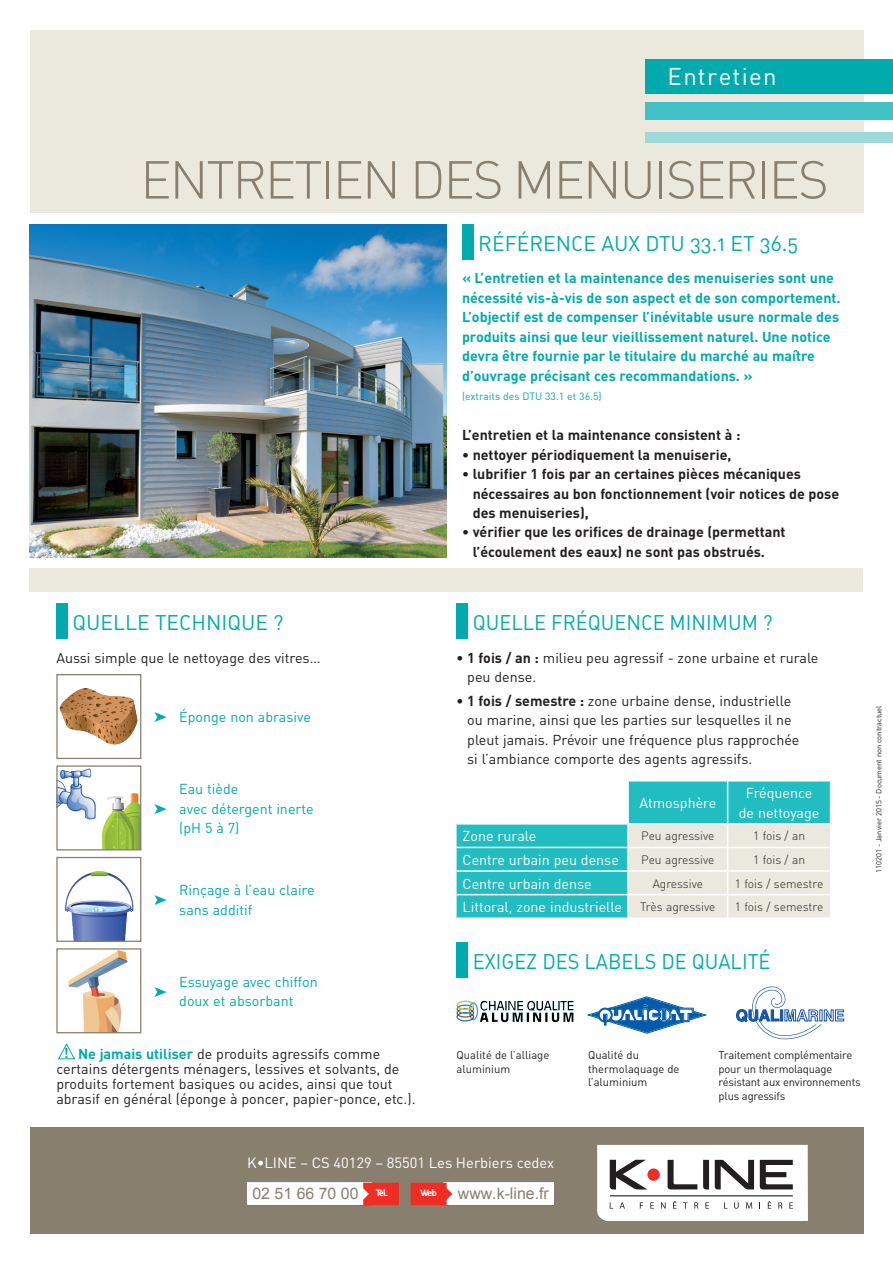
<style>
.page{position:relative;width:893px;height:1263px;background:#fff}
.page>*{position:absolute;margin:0;border:0;box-sizing:border-box;transform-origin:0 0}
.t1{font:300 52.5px "DIN";letter-spacing:-.04em;color:#887f6f}
.t2{font:24px "DIN";letter-spacing:.05em;color:#fff}
.t3{font:21px "DIN Regular Alternate";color:#00aaad;scale:.95 1}
.t4{font:21px "DIN Regular Alternate";color:#00aaad}
.t5{font:15.9px "Arial";color:#887f6f}
.t6{font:14.7px "DIN";color:#fff}
.t7{font:14.25px/19.5px "DIN";color:#231f20}
.t8{font:700 14.25px/19.5px "DIN";color:#00aaad}
.t9{font:700 14.25px/19.5px "DIN";color:#231f20}
.t10{font:14.25px/19.5px "DIN";color:#00aaad}
.t11{font:14.25px/19.5px "DIN";color:#fff;text-align:center}
.t12{font:300 12px "DIN";color:#231f20}
.t13{font:11.25px/13.5px "DIN";letter-spacing:-.02em;color:#231f20}
.t14{font:11.25px/13.5px "DIN";color:#231f20}
.t15{font:10.5px "DIN";color:#00aaad}
.t16{font:700 8.7px "Exo";letter-spacing:-.09em;color:#fff}
.t17{font:7.5px "DIN";color:#231f20}
.s1{font-weight:700}
.s2{font-weight:700;color:#00aaad}
</style>
<div class="page">
<img style="left:59px;top:688px;width:79px;height:57px">
<div style="left:56px;top:674px;width:85px;height:85px;border:1px solid #887f6f"></div>
<img style="left:58px;top:768px;width:81px;height:80px">
<div style="left:56px;top:765px;width:85px;height:85px;border:1px solid #887f6f"></div>
<img style="left:65px;top:872px;width:69px;height:68px">
<div style="left:56px;top:857px;width:85px;height:85px;border:1px solid #887f6f"></div>
<img style="left:68px;top:950px;width:60px;height:81px">
<div style="left:56px;top:948px;width:85px;height:85px;border:1px solid #887f6f"></div>
<div style="left:30px;top:569px;width:833px;height:23px;background:#ebe8dd"></div>
<div style="left:56px;top:603px;width:11px;height:36px;background:#00aaad"></div>
<div style="left:457px;top:603px;width:11px;height:36px;background:#00aaad"></div>
<div style="left:457px;top:942px;width:11px;height:36px;background:#00aaad"></div>
<div style="left:462px;top:224px;width:11px;height:36px;background:#00aaad"></div>
<svg style="left:457px;top:781px;width:373px;height:136px;fill:#21bdc1"></svg>
<hr style="left:627px;top:781px;width:2px;height:42px;background:#fff">
<hr style="left:727px;top:781px;width:1px;height:42px;background:#fff">
<hr style="left:457px;top:823px;width:171px;height:2px;background:#fff">
<hr style="left:628px;top:823px;width:100px;height:2px;background:#fff">
<hr style="left:627px;top:825px;width:2px;height:22px;background:#fff">
<hr style="left:728px;top:823px;width:103px;height:2px;background:#fff">
<hr style="left:457px;top:847px;width:171px;height:1px;background:#fff">
<hr style="left:627px;top:848px;width:2px;height:22px;background:#fff">
<hr style="left:457px;top:870px;width:171px;height:2px;background:#fff">
<hr style="left:627px;top:872px;width:2px;height:22px;background:#fff">
<hr style="left:457px;top:894px;width:171px;height:1px;background:#fff">
<hr style="left:627px;top:895px;width:2px;height:22px;background:#fff">
<svg style="left:628px;top:824px;width:202px;height:93px;background:#ece9df"></svg>
<img style="left:30px;top:224px;width:416px;height:333px">
<svg style="left:58px;top:1043px;width:17px;height:16px"></svg>
<div style="left:30px;top:30px;width:833px;height:183px;background:#ebe8dd"></div>
<div style="left:645px;top:60px;width:248px;height:34px;background:#00aaad"></div>
<div style="left:645px;top:102px;width:248px;height:17px;background:#41c1c4"></div>
<div style="left:645px;top:132px;width:248px;height:10px;background:#9dd8db"></div>
<svg style="left:588px;top:996px;width:118px;height:37px"></svg>
<svg style="left:736px;top:986px;width:108px;height:53px"></svg>
<img style="left:456px;top:1001px;width:9px;height:15px">
<div style="left:31px;top:1127px;width:833px;height:106px;background:#887f6f"></div>
<svg style="left:597px;top:1145px;width:211px;height:76px;background:#dddbdb"></svg>
<hr style="left:610px;top:1195px;width:183px;height:1px;background:#000">
<svg style="left:411px;top:1183px;width:143px;height:22px;background:#fac8c5"></svg>
<svg style="left:248px;top:1183px;width:151px;height:22px;background:#fbcfcc"></svg>
<h2 class="t2" style="left:668px;top:62px;width:110px">Entretien</h2>
<h1 class="t1" style="left:140px;top:147px;width:690px">ENTRETIEN DES MENUISERIES</h1>
<h3 class="t4" style="left:478px;top:230px;width:322px">RÉFÉRENCE AUX DTU 33.1 ET 36.5</h3>
<p class="t8" style="left:462px;top:268px;width:380px">« L’entretien et la maintenance des menuiseries sont une nécessité vis-à-vis de son aspect et de son comportement.<br>L’objectif est de compenser l’inévitable usure normale des produits ainsi que leur vieillissement naturel. Une notice devra être fournie par le titulaire du marché au maître d’ouvrage précisant ces recommandations. »</p>
<p class="t15" style="left:462px;top:390px;width:141px">(extraits des DTU 33.1 et 36.5)</p>
<p class="t9" style="left:462px;top:424px;width:280px">L’entretien et la maintenance consistent à :</p>
<p class="t9" style="left:462px;top:444px;width:271px">• nettoyer périodiquement la menuiserie,</p>
<p class="t9" style="left:473px;top:463px;width:368px;text-indent:-11px">• lubrifier 1 fois par an certaines pièces mécaniques nécessaires au bon fonctionnement (voir notices de pose des menuiseries),</p>
<p class="t9" style="left:473px;top:522px;width:314px;text-indent:-11px">• vérifier que les orifices de drainage (permettant l’écoulement des eaux) ne sont pas obstrués.</p>
<h3 class="t4" style="left:73px;top:610px;width:213px">QUELLE TECHNIQUE ?</h3>
<p class="t7" style="left:56px;top:647px;width:266px">Aussi simple que le nettoyage des vitres…</p>
<p class="t10" style="left:179px;top:707px;width:133px">éponge non abrasive</p>
<p class="t10" style="left:179px;top:779px;width:136px">Eau tiède<br>avec détergent inerte (pH 5 à 7)</p>
<p class="t10" style="left:179px;top:880px;width:137px">Rinçage à l’eau claire sans additif</p>
<h3 class="t3" style="left:473px;top:610px;width:317px">QUELLE FRÉQUENCE MINIMUM ?</h3>
<p class="t7" style="left:467px;top:647px;width:353px;text-indent:-11px"><span class="s1">• 1 fois / an :</span> milieu peu agressif - zone urbaine et rurale peu dense.</p>
<p class="t7" style="left:467px;top:691px;width:334px;text-indent:-11px"><span class="s1">• 1 fois / semestre :</span> zone urbaine dense, industrielle ou marine, ainsi que les parties sur lesquelles il ne pleut jamais. Prévoir une fréquence plus rapprochée si l’ambiance comporte des agents agressifs.</p>
<p class="t11" style="left:639px;top:793px;width:78px">Atmosphère</p>
<p class="t11" style="left:739px;top:783px;width:82px">Fréquence de nettoyage</p>
<p class="t11" style="left:463px;top:826px;width:75px">Zone rurale</p>
<p class="t12" style="left:641px;top:829px;width:75px">Peu agressive</p>
<p class="t12" style="left:753px;top:829px;width:53px">1 fois / an</p>
<p class="t11" style="left:463px;top:850px;width:158px">Centre urbain peu dense</p>
<p class="t12" style="left:641px;top:852px;width:75px">Peu agressive</p>
<p class="t12" style="left:753px;top:852px;width:53px">1 fois / an</p>
<p class="t11" style="left:463px;top:873px;width:131px">Centre urbain dense</p>
<p class="t12" style="left:653px;top:876px;width:52px">Agressive</p>
<p class="t12" style="left:735px;top:876px;width:90px">1 fois / semestre</p>
<p class="t11" style="left:463px;top:897px;width:161px">Littoral, zone industrielle</p>
<p class="t12" style="left:640px;top:899px;width:77px">Très agressive</p>
<p class="t12" style="left:735px;top:899px;width:90px">1 fois / semestre</p>
<p class="t17" style="left:874px;top:873px;width:169px;rotate:-90deg">110201 - Janvier 2015 - Document non contractuel</p>
<h3 class="t3" style="left:473px;top:948px;width:315px">EXIGEZ DES LABELS DE QUALITÉ</h3>
<p class="t10" style="left:179px;top:972px;width:140px">Essuyage avec chiffon doux et absorbant</p>
<p class="t8" style="left:64px;top:1042px;width:6px">!</p>
<p class="t7" style="left:56px;top:1046px;width:361px;line-height:15px;text-indent:22px"><span class="s2">Ne jamais utiliser</span> de produits agressifs comme certains détergents ménagers, lessives et solvants, de produits fortement basiques ou acides, ainsi que tout abrasif en général (éponge à poncer, papier-ponce, etc.).</p>
<p class="t14" style="left:457px;top:1048px;width:94px">Qualité de l’alliage aluminium</p>
<p class="t14" style="left:588px;top:1048px;width:93px">Qualité du thermolaquage de l’aluminium</p>
<p class="t13" style="left:719px;top:1048px;width:144px">Traitement complémentaire pour un thermolaquage résistant aux environnements plus agressifs</p>
<p class="t6" style="left:247px;top:1154px;width:308px">K•LINE – CS 40129 – 85501 Les Herbiers cedex</p>
<p class="t5" style="left:252px;top:1183px;width:108px">02 51 66 70 00</p>
<p class="t16" style="left:420px;top:1187px;width:18px">Web</p>
<p class="t5" style="left:458px;top:1183px;width:92px">www.k-line.fr</p>
<p class="t16" style="left:376px;top:1187px;width:14px">Tél.</p>
</div>
